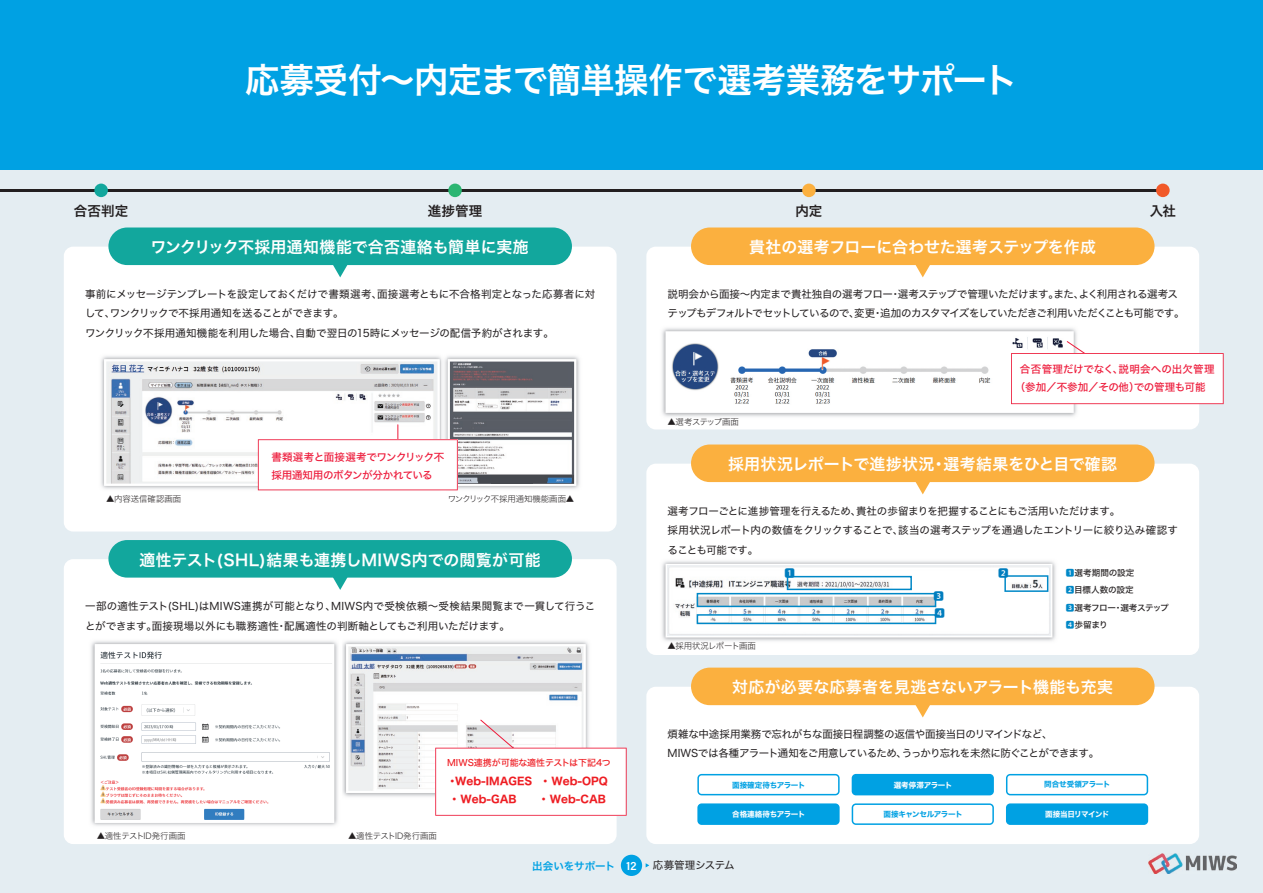
<style>
.page{position:relative;width:1263px;height:893px;background:#00a1e3}
.page>*{position:absolute;margin:0;border:0;box-sizing:border-box;transform-origin:0 0}
.t1{font:34.5px "Hiragino Sans W6";letter-spacing:-.02em;color:#fff}
.t2{font:15.9px "Hiragino Sans W6";letter-spacing:.01em;color:#fff}
.t3{font:13.5px "Hiragino Sans W6";letter-spacing:.01em;color:#231f20}
.t4{font:10.5px/19.5px "Hiragino Sans W4";letter-spacing:-.03em;color:#231f20}
.t5{font:10.5px/19.5px "Hiragino Sans W4";letter-spacing:-.055em;color:#231f20}
.t6{font:10.5px/19.5px "Hiragino Sans W4";letter-spacing:.01em;color:#231f20}
.t7{font:10.5px/18px "Hiragino Sans W7";color:#ee1d23}
.t8{font:10.5px/18px "Hiragino Sans W5";letter-spacing:-.015em;color:#ed1a3a}
.t9{font:10.5px/18px "Hiragino Sans W5";letter-spacing:-.04em;color:#ed1a3a}
.t10{font:10.5px "Hiragino Sans W6";letter-spacing:-.005em;color:#00a1e3}
.t11{font:10.5px/17.5px "Koz Go Pr 6 N";color:#007dbe}
.t12{font:9px "Hiragino Sans W5";letter-spacing:-.01em;color:#ee1d23}
.t13{font:8.55px/17.2px "Hiragino Sans W5";letter-spacing:-.025em;color:#231f20}
.t14{font:8.4px "Hiragino Sans W2";letter-spacing:-.015em;color:#231f20}
.t15{font:8.4px "Hiragino Sans W2";letter-spacing:-.045em;color:#231f20}
.t16{font:7.5px "Hiragino Sans W7";letter-spacing:-.05em;color:#00a1e3}
.t17{font:7.5px "Hiragino Sans W7";letter-spacing:-.045em;color:#fff}
.t18{font:7.5px "Hiragino Sans W7";letter-spacing:-.025em;color:#00a1e3}
.t19{font:7.5px "Hiragino Sans W7";letter-spacing:-.075em;color:#fff}
.s1{font-family:"Koz Go Pr 6 N";color:#0088c7}
</style>
<div class="page">
<div style="left:0;top:170px;width:1263px;height:723px;background:#e4edf2"></div>
<hr style="left:0;top:189px;width:1161px;height:2px;background:#231f20">
<div style="left:94px;top:184px;width:14px;height:13px;background:#12a79d;border-radius:50%"></div>
<div style="left:448px;top:184px;width:14px;height:13px;background:#2bb572;border-radius:50%"></div>
<div style="left:802px;top:184px;width:14px;height:13px;background:#fbb03f;border-radius:50%"></div>
<div style="left:1156px;top:184px;width:13px;height:13px;background:#f15929;border-radius:50%"></div>
<div style="left:646px;top:247px;width:553px;height:182px;background:#fff;border-radius:9px"></div>
<svg style="left:914px;top:265px;width:17px;height:12px"></svg>
<div style="left:691px;top:227px;width:463px;height:38px;background:#fbb03f;border-radius:19px"></div>
<div style="left:64px;top:247px;width:553px;height:284px;background:#fff;border-radius:9px"></div>
<img style="left:101px;top:356px;width:340px;height:135px">
<img style="left:447px;top:356px;width:133px;height:135px">
<svg style="left:331px;top:265px;width:18px;height:12px"></svg>
<div style="left:108px;top:227px;width:464px;height:38px;background:#12a79d;border-radius:19px"></div>
<svg style="left:104px;top:359px;width:472px;height:131px"></svg>
<div style="left:64px;top:559px;width:553px;height:285px;background:#fff;border-radius:9px"></div>
<img style="left:91px;top:641px;width:247px;height:185px">
<svg style="left:95px;top:644px;width:239px;height:179px"></svg>
<img style="left:97px;top:646px;width:235px;height:175px">
<img style="left:342px;top:641px;width:246px;height:155px">
<svg style="left:333px;top:578px;width:14px;height:12px"></svg>
<div style="left:108px;top:540px;width:464px;height:38px;background:#12a79d;border-radius:19px"></div>
<svg style="left:346px;top:644px;width:281px;height:172px"></svg>
<img style="left:662px;top:328px;width:418px;height:89px">
<img style="left:670px;top:336px;width:399px;height:72px">
<div style="left:665px;top:331px;width:409px;height:82px;border:4px solid #fff"></div>
<svg style="left:1011px;top:340px;width:212px;height:64px"></svg>
<div style="left:646px;top:687px;width:553px;height:157px;background:#fff;border-radius:9px"></div>
<svg style="left:697px;top:774px;width:143px;height:21px"></svg>
<svg style="left:1006px;top:774px;width:142px;height:21px"></svg>
<div style="left:852px;top:774px;width:142px;height:21px;background:#00a1e3;border-radius:4px"></div>
<div style="left:697px;top:803px;width:143px;height:22px;background:#00a1e3;border-radius:4px"></div>
<div style="left:1006px;top:803px;width:142px;height:22px;background:#00a1e3;border-radius:4px"></div>
<svg style="left:852px;top:803px;width:142px;height:22px"></svg>
<svg style="left:914px;top:705px;width:17px;height:12px"></svg>
<div style="left:691px;top:668px;width:463px;height:37px;background:#fbb03f;border-radius:19px"></div>
<div style="left:646px;top:464px;width:553px;height:191px;background:#fff;border-radius:9px"></div>
<svg style="left:914px;top:482px;width:17px;height:12px"></svg>
<div style="left:691px;top:444px;width:463px;height:38px;background:#fbb03f;border-radius:19px"></div>
<img style="left:662px;top:561px;width:394px;height:80px">
<img style="left:670px;top:569px;width:377px;height:63px">
<div style="left:665px;top:564px;width:387px;height:73px;border:4px solid #fff"></div>
<div style="left:787px;top:576px;width:125px;height:14px;border:2px solid #0088c7"></div>
<div style="left:1041px;top:570px;width:7px;height:7px;background:#fff"></div>
<div style="left:697px;top:614px;width:239px;height:10px;border:2px solid #0088c7"></div>
<div style="left:697px;top:593px;width:239px;height:14px;border:2px solid #0088c7"></div>
<div style="left:962px;top:592px;width:7px;height:7px;background:#fff"></div>
<div style="left:962px;top:617px;width:7px;height:7px;background:#fff"></div>
<div style="left:1004px;top:575px;width:44px;height:17px;border:2px solid #0088c7"></div>
<img style="left:1148px;top:853px;width:88px;height:20px">
<div style="left:621px;top:855px;width:21px;height:21px;background:#00a1e3;border-radius:50%"></div>
<h1 class="t1" style="left:245px;top:48px;width:774px">応募受付～内定まで簡単操作で選考業務をサポート</h1>
<p class="t3" style="left:74px;top:199px;width:56px">合否判定</p>
<p class="t3" style="left:428px;top:199px;width:56px">進捗管理</p>
<p class="t3" style="left:795px;top:199px;width:28px">内定</p>
<p class="t3" style="left:1150px;top:199px;width:28px">入社</p>
<h2 class="t2" style="left:150px;top:233px;width:380px">ワンクリック不採用通知機能で合否連絡も簡単に実施</h2>
<p class="t4" style="left:85px;top:283px;width:512px">事前にメッセージテンプレートを設定しておくだけで書類選考、面接選考ともに不合格判定となった応募者に対して、ワンクリックで不採用通知を送ることができます。<br>ワンクリック不採用通知機能を利用した場合、自動で翌日の15時にメッセージの配信予約がされます。</p>
<p class="t9" style="left:271px;top:448px;width:174px">書類選考と面接選考でワンクリック不採用通知用のボタンが分かれている</p>
<p class="t14" style="left:106px;top:492px;width:77px">▲内容送信確認画面</p>
<p class="t14" style="left:448px;top:492px;width:128px">ワンクリック不採用通知機能画面▲</p>
<h2 class="t2" style="left:139px;top:545px;width:403px">適性テスト(SHL)結果も連携しMIWS内での閲覧が可能</h2>
<p class="t6" style="left:85px;top:596px;width:512px">一部の適性テスト(SHL)はMIWS連携が可能となり、MIWS内で受検依頼～受検結果閲覧まで一貫して行うことができます。面接現場以外にも職務適性・配属適性の判断軸としてもご利用いただけます。</p>
<p class="t14" style="left:97px;top:828px;width:90px">▲適性テストID発行画面</p>
<p class="t14" style="left:348px;top:828px;width:90px">▲適性テストID発行画面</p>
<p class="t12" style="left:447px;top:755px;width:165px">MIWS連携が可能な適性テストは下記4つ</p>
<p class="t7" style="left:447px;top:773px;width:162px">・Web-IMAGES　・ Web-OPQ・ Web-GAB　　 ・ Web-CAB</p>
<h2 class="t2" style="left:749px;top:233px;width:348px">貴社の選考フローに合わせた選考ステップを作成</h2>
<p class="t5" style="left:668px;top:283px;width:518px">説明会から面接～内定まで貴社独自の選考フロー・選考ステップで管理いただけます。また、よく利用される選考ステップもデフォルトでセットしているので、変更・追加のカスタマイズをしていただきご利用いただくことも可能です。</p>
<p class="t15" style="left:667px;top:414px;width:73px">▲選考ステップ画面</p>
<p class="t8" style="left:1015px;top:359px;width:201px;text-indent:5px">合否管理だけでなく、説明会への出欠管理（参加／不参加／その他）での管理も可能</p>
<h2 class="t2" style="left:728px;top:450px;width:390px">採用状況レポートで進捗状況・選考結果をひと目で確認</h2>
<p class="t4" style="left:668px;top:500px;width:512px">選考フローごとに進捗管理を行えるため、貴社の歩留まりを把握することにもご活用いただけます。<br>採用状況レポート内の数値をクリックすることで、該当の選考ステップを通過したエントリーに絞り込み確認することも可能です。</p>
<p class="t14" style="left:667px;top:639px;width:90px">▲採用状況レポート画面</p>
<p class="t11" style="left:784px;top:565px;width:12px">1</p>
<p class="t11" style="left:933px;top:587px;width:13px">3<br>4</p>
<p class="t11" style="left:998px;top:565px;width:12px">2</p>
<p class="t13" style="left:1066px;top:564px;width:104px"><span class="s1">1</span>選考期間の設定<br><span class="s1">2</span>目標人数の設定<br><span class="s1">3</span>選考フロー・選考ステップ<br><span class="s1">4</span>歩留まり</p>
<h2 class="t2" style="left:732px;top:673px;width:382px">対応が必要な応募者を見逃さないアラート機能も充実</h2>
<p class="t4" style="left:668px;top:723px;width:433px">煩雑な中途採用業務で忘れがちな面接日程調整の返信や面接当日のリマインドなど、<br>MIWSでは各種アラート通知をご用意しているため、うっかり忘れを未然に防ぐことができます。</p>
<p class="t16" style="left:732px;top:779px;width:75px">面接確定待ちアラート</p>
<p class="t17" style="left:894px;top:779px;width:60px">選考停滞アラート</p>
<p class="t18" style="left:1044px;top:778px;width:68px">問合せ受領アラート</p>
<p class="t17" style="left:732px;top:809px;width:75px">合格連絡待ちアラート</p>
<p class="t16" style="left:883px;top:809px;width:81px">面接キャンセルアラート</p>
<p class="t19" style="left:1045px;top:808px;width:66px">面接当日リマインド</p>
<p class="t10" style="left:532px;top:856px;width:85px">出会いをサポート</p>
<p class="t4" style="left:653px;top:855px;width:83px">応募管理システム</p>
</div>
